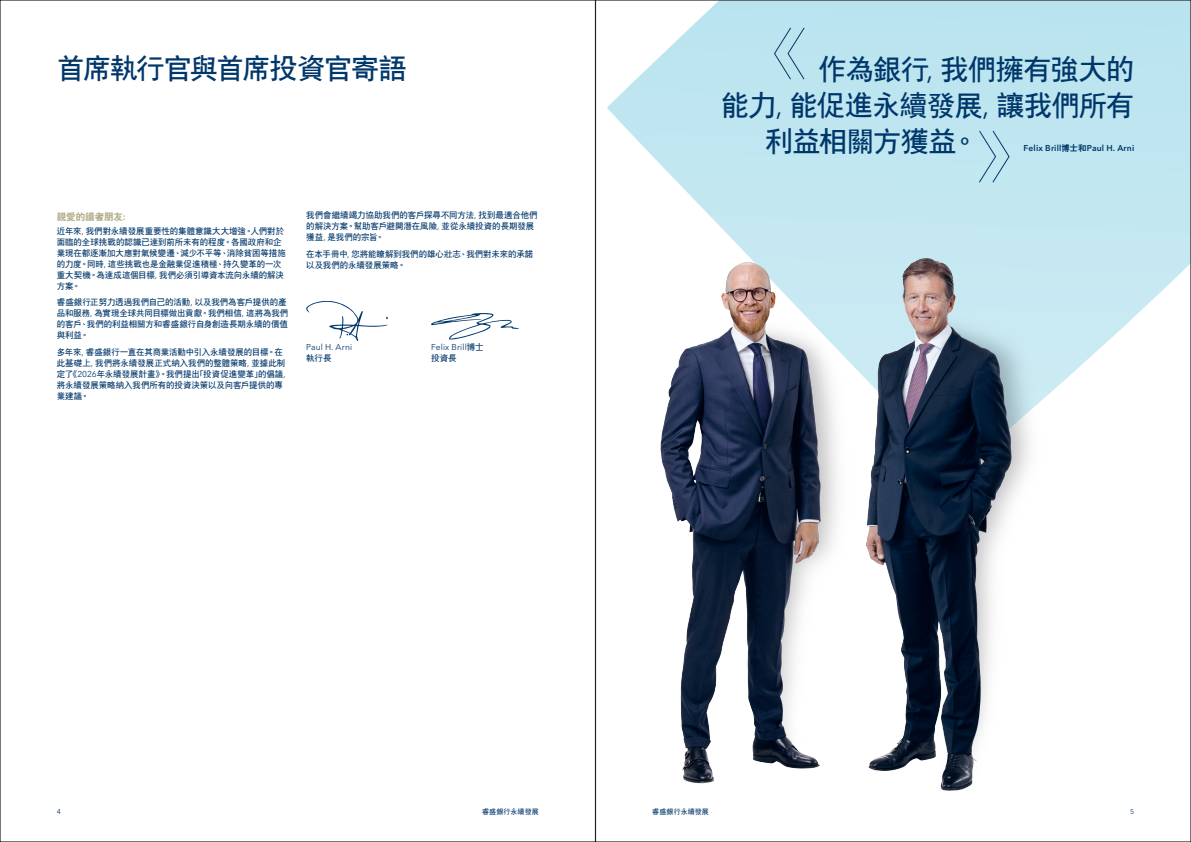
<style>
.page{position:relative;width:1191px;height:842px;background:#fff}
.page>*{position:absolute;margin:0;border:0;box-sizing:border-box;transform-origin:0 0}
.t1{font:28px "Hanyi Zhong Hei Trad";letter-spacing:-.025em;color:#00376b}
.t2{font:9.5px "Hanyi Da Hei Trad";letter-spacing:-.005em;color:#ada982}
.t3{font:8.5px/11px "Hanyi Zhong Hei Trad";color:#00376b}
.t4{font:600 8.5px "VP Next";letter-spacing:.02em;color:#00376b}
.t5{font:8.5px "VP Next";letter-spacing:.005em;color:#00376b}
.t6{font:7px "Hanyi Zhong Hei Trad";letter-spacing:.01em;color:#00376b}
.t7{font:7px "VP Next";color:#00376b}
.s1{font-family:"VP Next";font-weight:600}
.s2{font-family:"VP Next"}
.s3{font-family:"Hanyi Zhong Hei Trad"}
.s4{font-family:"Hanyi Da Hei Trad";font-weight:400}
</style>
<div class="page">
<svg style="left:607px;top:2px;width:582px;height:359px"></svg>
<img style="left:907px;top:229px;width:179px;height:562px">
<img style="left:642px;top:228px;width:265px;height:556px">
<svg style="left:306px;top:301px;width:82px;height:40px"></svg>
<svg style="left:431px;top:313px;width:88px;height:26px"></svg>
<svg style="left:773px;top:27px;width:32px;height:53px;background:#add7e5"></svg>
<svg style="left:978px;top:130px;width:32px;height:53px;background:#b2d9e7"></svg>
<h1 class="t1" style="left:57px;top:50px;width:351px">首席執行官與首席投資官寄語</h1>
<p class="t2" style="left:57px;top:209px;width:70px">親愛的讀者朋友<span class="s1">:</span></p>
<p class="t3" style="left:57px;top:225px;width:231px">近年來<span class="s2">,</span> 我們對永續發展重要性的集體意識大大增強。人們對於面臨的全球挑戰的認識已達到前所未有的程度。各國政府和企業現在都逐漸加大應對氣候變遷、減少不平等、消除貧困等措施的力度。同時<span class="s2">,</span> 這些挑戰也是金融業促進積極、持久變革的一次重大契機。為達成這個目標<span class="s2">,</span> 我們必須引導資本流向永續的解決方案。</p>
<p class="t3" style="left:57px;top:297px;width:233px">睿盛銀行正努力透過我們自己的活動<span class="s2">,</span> 以及我們為客戶提供的產品和服務<span class="s2">,</span> 為實現全球共同目標做出貢獻。我們相信<span class="s2">,</span> 這將為我們的客戶、我們的利益相關方和睿盛銀行自身創造長期永續的價值與利益。</p>
<p class="t3" style="left:57px;top:346px;width:231px">多年來<span class="s2">,</span> 睿盛銀行一直在其商業活動中引入永續發展的目標。在此基礎上<span class="s2">,</span> 我們將永續發展正式納入我們的整體策略<span class="s2">,</span> 並據此制定了《<span class="s2">2026</span>年永續發展計畫》。我們提出「投資促進變革」的倡議<span class="s2">,</span>將永續發展策略納入我們所有的投資決策以及向客戶提供的專業建議。</p>
<p class="t3" style="left:306px;top:210px;width:233px">我們會繼續竭力協助我們的客戶探尋不同方法<span class="s2">,</span> 找到最適合他們的解決方案。幫助客戶避開潛在風險<span class="s2">,</span> 並從永續投資的長期發展獲益<span class="s2">,</span> 是我們的宗旨。</p>
<p class="t3" style="left:306px;top:248px;width:229px">在本手冊中<span class="s2">,</span> 您將能瞭解到我們的雄心壯志、我們對未來的承諾以及我們的永續發展策略。</p>
<p class="t5" style="left:306px;top:342px;width:47px">Paul H. Arni</p>
<p class="t5" style="left:431px;top:342px;width:54px">Felix Brill<span class="s3">博士</span></p>
<p class="t3" style="left:306px;top:353px;width:27px">執行長</p>
<p class="t3" style="left:431px;top:353px;width:27px">投資長</p>
<h1 class="t1" style="left:818px;top:51px;width:317px">作為銀行<span class="s2">,</span> 我們擁有強大的</h1>
<h1 class="t1" style="left:721px;top:87px;width:415px">能力<span class="s2">,</span> 能促進永續發展<span class="s2">,</span> 讓我們所有</h1>
<h1 class="t1" style="left:765px;top:123px;width:215px">利益相關方獲益。</h1>
<p class="t4" style="left:1023px;top:143px;width:112px">Felix Brill<span class="s4">博士和</span>Paul H. Arni</p>
<p class="t7" style="left:57px;top:807px;width:6px">4</p>
<p class="t6" style="left:482px;top:807px;width:58px">睿盛銀行永續發展</p>
<p class="t6" style="left:652px;top:807px;width:58px">睿盛銀行永續發展</p>
<p class="t7" style="left:1130px;top:807px;width:6px">5</p>
</div>
